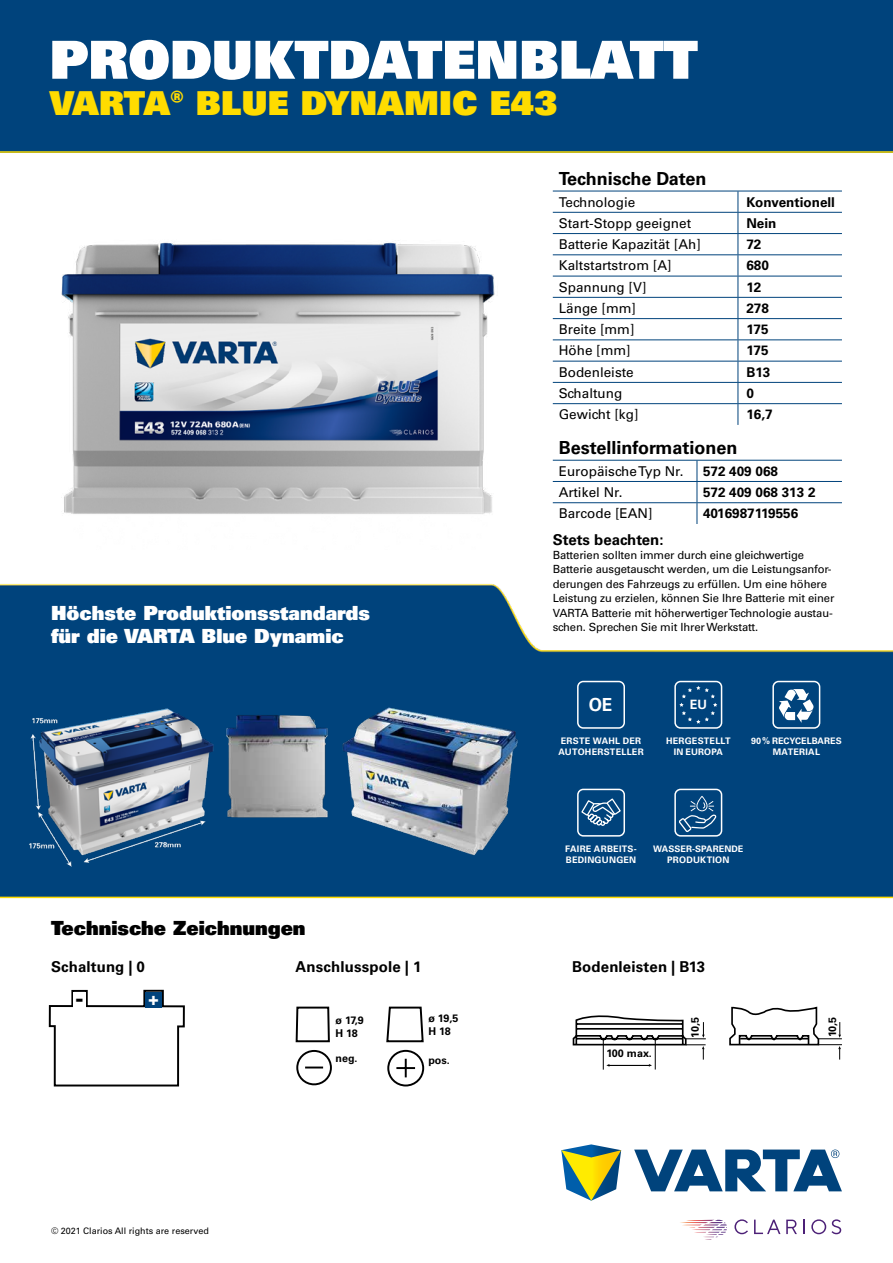
<style>
.page{position:relative;width:893px;height:1263px;background:#fff}
.page>*{position:absolute;margin:0;border:0;box-sizing:border-box;transform-origin:0 0}
.t1{font:52.5px "Univers LT Pro 85 X Black";color:#fff}
.t2{font:33px "Univers LT Pro 85 X Black";letter-spacing:.01em;color:#ffdc00}
.t3{font:19.5px/23.4px "Univers LT Pro 85 X Black";color:#fff}
.t4{font:19.5px "Univers LT Pro 85 X Black";color:#000}
.t5{font:700 18px "Univers LT Std";color:#000}
.t6{font:700 18px "Univers LT Std";color:#fff;scale:.95 1}
.t7{font:18px "Univers LT Pro 85 X Black";color:#000}
.t8{font:18px "Univers LT Pro 85 X Black";color:#fff}
.t9{font:700 15px "Univers LT Std";letter-spacing:.005em;color:#000}
.t10{font:13.5px "Univers LT Std";color:#000}
.t11{font:700 13.5px "Univers LT Std";color:#000}
.t12{font:700 12.9px "Univers LT Std";color:#fff;scale:.96 1}
.t13{font:11.25px/14.4px "Univers LT Std";letter-spacing:-.01em;color:#000}
.t14{font:700 10.8px/12.9px "Univers LT Std";letter-spacing:-.01em;color:#000}
.t15{font:700 9px/10.4px "Univers LT Std";letter-spacing:.025em;color:#fff;text-align:center}
.t16{font:9px "Univers LT Std";color:#000}
.t17{font:700 9px/10.4px "Univers LT Std";letter-spacing:.005em;color:#fff;text-align:center}
</style>
<div class="page">
<svg style="left:0;top:876px;width:893px;height:22px;background:#104c74"></svg>
<img style="left:0;top:584px;width:893px;height:292px">
<img style="left:61px;top:190px;width:532px;height:324px">
<div style="left:772px;top:681px;width:48px;height:48px;border:2px solid #fff;border-radius:5px"></div>
<svg style="left:779px;top:689px;width:35px;height:34px"></svg>
<div style="left:674px;top:789px;width:48px;height:47px;border:2px solid #fff;border-radius:5px"></div>
<svg style="left:679px;top:796px;width:37px;height:36px"></svg>
<div style="left:674px;top:681px;width:48px;height:48px;border:2px solid #fff;border-radius:5px"></div>
<svg style="left:679px;top:686px;width:38px;height:38px"></svg>
<div style="left:577px;top:681px;width:48px;height:48px;border:2px solid #fff;border-radius:5px"></div>
<div style="left:577px;top:789px;width:48px;height:47px;border:2px solid #fff;border-radius:5px"></div>
<svg style="left:580px;top:797px;width:42px;height:30px"></svg>
<div style="left:0;top:0;width:893px;height:153px;background:#00437c"></div>
<img style="left:0;top:682px;width:255px;height:196px">
<img style="left:302px;top:683px;width:260px;height:194px">
<img style="left:169px;top:677px;width:214px;height:160px">
<svg style="left:561px;top:1144px;width:60px;height:57px"></svg>
<svg style="left:634px;top:1149px;width:208px;height:42px"></svg>
<svg style="left:754px;top:1219px;width:26px;height:15px"></svg>
<svg style="left:786px;top:1219px;width:11px;height:15px"></svg>
<svg style="left:803px;top:1219px;width:2px;height:15px"></svg>
<svg style="left:811px;top:1219px;width:30px;height:15px"></svg>
<svg style="left:734px;top:1219px;width:14px;height:15px"></svg>
<svg style="left:680px;top:1220px;width:47px;height:18px"></svg>
<hr style="left:603px;top:1040px;width:1px;height:30px;background:#000">
<svg style="left:572px;top:1015px;width:134px;height:54px"></svg>
<svg style="left:729px;top:1006px;width:113px;height:53px"></svg>
<svg style="left:48px;top:989px;width:137px;height:98px"></svg>
<div style="left:145px;top:992px;width:17px;height:15px;background:#00437c"></div>
<div style="left:73px;top:992px;width:13px;height:15px;background:#fff"></div>
<svg style="left:386px;top:1006px;width:39px;height:81px"></svg>
<svg style="left:295px;top:1006px;width:37px;height:80px"></svg>
<svg style="left:738px;top:192px;width:1px;height:233px"></svg>
<hr style="left:553px;top:191px;width:144px;height:1px;background:#00437c">
<hr style="left:697px;top:191px;width:41px;height:1px;background:#00437c">
<hr style="left:738px;top:191px;width:104px;height:1px;background:#00437c">
<hr style="left:553px;top:212px;width:144px;height:1px;background:#00437c">
<hr style="left:697px;top:212px;width:41px;height:1px;background:#00437c">
<hr style="left:738px;top:212px;width:104px;height:1px;background:#00437c">
<hr style="left:553px;top:233px;width:144px;height:1px;background:#00437c">
<hr style="left:697px;top:233px;width:41px;height:1px;background:#00437c">
<hr style="left:738px;top:233px;width:104px;height:1px;background:#00437c">
<hr style="left:553px;top:254px;width:144px;height:1px;background:#00437c">
<hr style="left:697px;top:254px;width:41px;height:1px;background:#00437c">
<hr style="left:738px;top:254px;width:104px;height:1px;background:#00437c">
<hr style="left:553px;top:276px;width:144px;height:1px;background:#00437c">
<hr style="left:697px;top:276px;width:41px;height:1px;background:#00437c">
<hr style="left:738px;top:276px;width:104px;height:1px;background:#00437c">
<hr style="left:553px;top:297px;width:144px;height:1px;background:#00437c">
<hr style="left:697px;top:297px;width:41px;height:1px;background:#00437c">
<hr style="left:738px;top:297px;width:104px;height:1px;background:#00437c">
<hr style="left:553px;top:318px;width:144px;height:1px;background:#00437c">
<hr style="left:697px;top:318px;width:41px;height:1px;background:#00437c">
<hr style="left:738px;top:318px;width:104px;height:1px;background:#00437c">
<hr style="left:553px;top:339px;width:144px;height:1px;background:#00437c">
<hr style="left:697px;top:339px;width:41px;height:1px;background:#00437c">
<hr style="left:738px;top:339px;width:104px;height:1px;background:#00437c">
<hr style="left:553px;top:361px;width:144px;height:1px;background:#00437c">
<hr style="left:697px;top:361px;width:41px;height:1px;background:#00437c">
<hr style="left:738px;top:361px;width:104px;height:1px;background:#00437c">
<hr style="left:553px;top:382px;width:144px;height:1px;background:#00437c">
<hr style="left:697px;top:382px;width:41px;height:1px;background:#00437c">
<hr style="left:738px;top:382px;width:104px;height:1px;background:#00437c">
<hr style="left:553px;top:403px;width:144px;height:1px;background:#00437c">
<hr style="left:697px;top:403px;width:41px;height:1px;background:#00437c">
<hr style="left:738px;top:403px;width:104px;height:1px;background:#00437c">
<hr style="left:553px;top:460px;width:144px;height:1px;background:#00437c">
<hr style="left:697px;top:460px;width:41px;height:1px;background:#00437c">
<hr style="left:738px;top:460px;width:104px;height:1px;background:#00437c">
<hr style="left:553px;top:481px;width:144px;height:1px;background:#00437c">
<hr style="left:697px;top:481px;width:41px;height:1px;background:#00437c">
<hr style="left:738px;top:481px;width:104px;height:1px;background:#00437c">
<hr style="left:553px;top:502px;width:144px;height:1px;background:#00437c">
<hr style="left:697px;top:502px;width:41px;height:1px;background:#00437c">
<svg style="left:697px;top:461px;width:1px;height:63px"></svg>
<hr style="left:738px;top:502px;width:104px;height:1px;background:#00437c">
<h1 class="t1" style="left:50px;top:25px;width:650px">PRODUKTDATENBLATT</h1>
<h2 class="t2" style="left:50px;top:81px;width:509px">VARTA® BLUE DYNAMIC E43</h2>
<h3 class="t3" style="left:51px;top:601px;width:321px">Höchste Produktionsstandards für die VARTA Blue Dynamic</h3>
<h3 class="t4" style="left:51px;top:915px;width:256px">Technische Zeichnungen</h3>
<h3 class="t9" style="left:51px;top:958px;width:95px">Schaltung | 0</h3>
<h3 class="t7" style="left:76px;top:986px;width:9px">-</h3>
<h3 class="t8" style="left:148px;top:986px;width:12px">+</h3>
<h3 class="t9" style="left:296px;top:958px;width:127px">Anschlusspole | 1</h3>
<p class="t14" style="left:335px;top:1014px;width:30px">ø 17,9<br>H 18</p>
<p class="t14" style="left:335px;top:1051px;width:24px">neg.</p>
<p class="t14" style="left:428px;top:1012px;width:32px">ø 19,5<br>H 18</p>
<p class="t14" style="left:428px;top:1054px;width:23px">pos.</p>
<p class="t16" style="left:51px;top:1226px;width:159px">© 2021 Clarios All rights are reserved</p>
<h3 class="t5" style="left:559px;top:168px;width:149px">Technische Daten</h3>
<p class="t10" style="left:559px;top:194px;width:78px">Technologie</p>
<p class="t11" style="left:746px;top:194px;width:90px">Konventionell</p>
<p class="t10" style="left:559px;top:215px;width:134px">Start-Stopp geeignet</p>
<p class="t11" style="left:746px;top:215px;width:32px">Nein</p>
<p class="t10" style="left:559px;top:236px;width:144px">Batterie Kapazität [Ah]</p>
<p class="t11" style="left:746px;top:236px;width:17px">72</p>
<p class="t10" style="left:559px;top:258px;width:114px">Kaltstartstrom [A]</p>
<p class="t11" style="left:746px;top:258px;width:24px">680</p>
<p class="t10" style="left:559px;top:279px;width:89px">Spannung [V]</p>
<p class="t11" style="left:746px;top:279px;width:17px">12</p>
<p class="t10" style="left:559px;top:300px;width:79px">Länge [mm]</p>
<p class="t11" style="left:746px;top:300px;width:24px">278</p>
<p class="t10" style="left:559px;top:321px;width:77px">Breite [mm]</p>
<p class="t11" style="left:746px;top:321px;width:24px">175</p>
<p class="t10" style="left:559px;top:343px;width:73px">Höhe [mm]</p>
<p class="t11" style="left:746px;top:343px;width:24px">175</p>
<p class="t10" style="left:559px;top:364px;width:77px">Bodenleiste</p>
<p class="t11" style="left:746px;top:364px;width:26px">B13</p>
<p class="t10" style="left:559px;top:385px;width:65px">Schaltung</p>
<p class="t11" style="left:746px;top:385px;width:9px">0</p>
<p class="t10" style="left:559px;top:406px;width:81px">Gewicht [kg]</p>
<p class="t11" style="left:746px;top:406px;width:28px">16,7</p>
<h3 class="t5" style="left:559px;top:437px;width:180px">Bestellinformationen</h3>
<p class="t10" style="left:559px;top:463px;width:126px">Europäische Typ Nr.</p>
<p class="t11" style="left:703px;top:463px;width:77px">572 409 068</p>
<p class="t10" style="left:559px;top:484px;width:65px">Artikel Nr.</p>
<p class="t11" style="left:703px;top:484px;width:114px">572 409 068 313 2</p>
<p class="t10" style="left:559px;top:505px;width:95px">Barcode [EAN]</p>
<p class="t11" style="left:703px;top:506px;width:97px">4016987119556</p>
<h3 class="t9" style="left:553px;top:530px;width:112px">Stets beachten:</h3>
<p class="t13" style="left:553px;top:548px;width:283px">Batterien sollten immer durch eine gleichwertige Batterie ausgetauscht werden, um die Leistungsanfor&shy;derungen des Fahrzeugs zu erfüllen. Um eine höhere Leistung zu erzielen, können Sie Ihre Batterie mit einer VARTA Batterie mit höherwertiger Technologie austau&shy;schen. Sprechen Sie mit Ihrer Werkstatt.</p>
<h3 class="t6" style="left:589px;top:694px;width:26px">OE</h3>
<p class="t15" style="left:558px;top:736px;width:87px;text-align:left">ERSTE WAHL DER<br>AUTOHERSTELLER</p>
<p class="t12" style="left:690px;top:697px;width:19px">EU</p>
<p class="t15" style="left:666px;top:736px;width:66px">HERGESTELLT<br>IN EUROPA</p>
<p class="t17" style="left:751px;top:736px;width:92px">90 % RECYCELBARES<br>MATERIAL</p>
<p class="t15" style="left:565px;top:844px;width:73px;text-align:left">FAIRE ARBEITS-<br>BEDINGUNGEN</p>
<p class="t15" style="left:653px;top:844px;width:92px">WASSER-SPARENDE<br>PRODUKTION</p>
<h3 class="t9" style="left:572px;top:958px;width:134px">Bodenleisten | B13</h3>
<p class="t14" style="left:606px;top:1046px;width:47px">100 max.</p>
<p class="t14" style="left:689px;top:1037px;width:22px;rotate:-90deg">10,5</p>
<p class="t14" style="left:826px;top:1037px;width:22px;rotate:-90deg">10,5</p>
</div>
